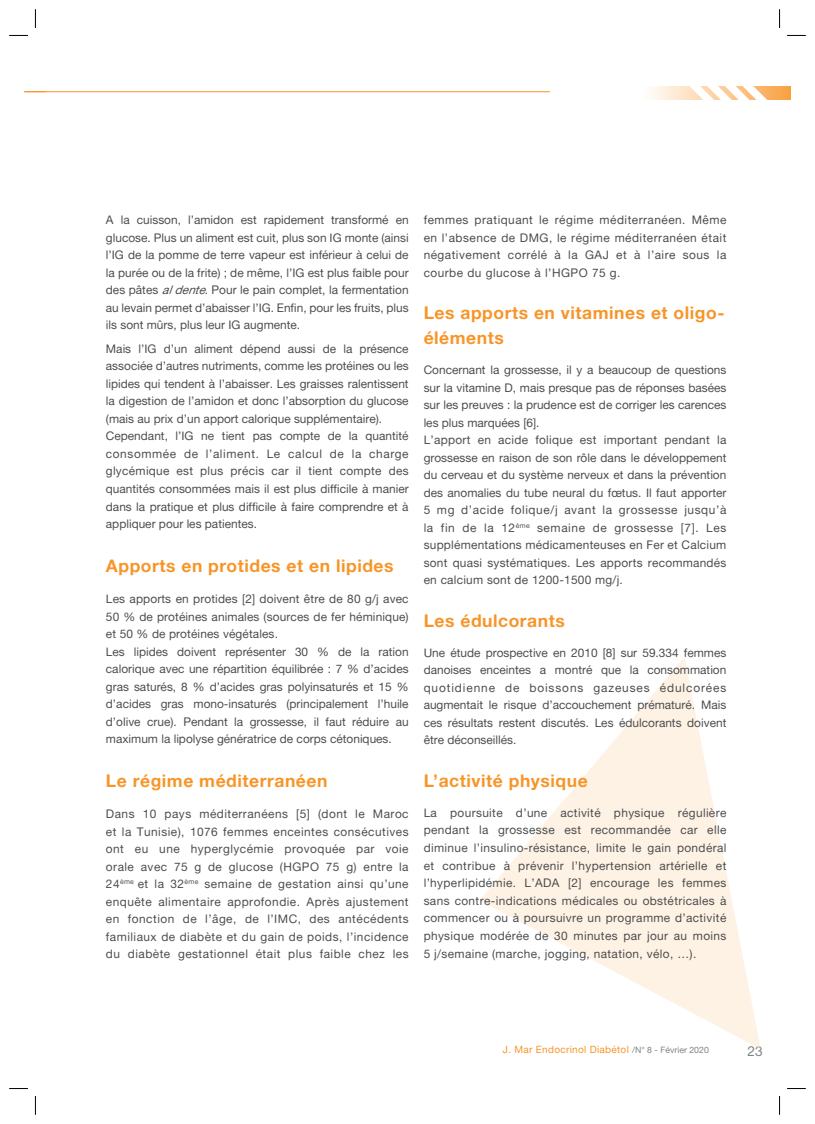
<style>
.page{position:relative;width:815px;height:1124px;background:#fff}
.page>*{position:absolute;margin:0;border:0;box-sizing:border-box;transform-origin:0 0}
.t1{font:17.5px/25px "Alte Haas Grotesk Bold";letter-spacing:.03em;color:#f79528}
.t2{font:13.75px "Alte Haas Grotesk";color:#808285}
.t3{font:11.88px/17.5px "Alte Haas Grotesk";color:#4b4c4d;text-align:justify}
.t4{font:10px "Alte Haas Grotesk";letter-spacing:.03em;color:#f79528}
.s1{font-style:italic}
.s2{font-size:8.75px;color:#808285}
</style>
<div class="page">
<hr style="left:25px;top:91px;width:547px;height:1px;background:#f79528">
<div style="left:551px;top:87px;width:239px;height:12px;background:#fff"></div>
<svg style="left:657px;top:86px;width:133px;height:14px"></svg>
<svg style="left:480px;top:657px;width:280px;height:389px"></svg>
<svg style="left:9px;top:35px;width:19px;height:1px"></svg>
<svg style="left:787px;top:35px;width:19px;height:1px"></svg>
<svg style="left:9px;top:1088px;width:19px;height:1px"></svg>
<svg style="left:787px;top:1088px;width:19px;height:1px"></svg>
<svg style="left:35px;top:9px;width:1px;height:19px"></svg>
<svg style="left:35px;top:1096px;width:1px;height:18px"></svg>
<svg style="left:779px;top:9px;width:1px;height:19px"></svg>
<svg style="left:779px;top:1096px;width:1px;height:18px"></svg>
<p class="t3" style="left:106px;top:211px;width:304px">A la cuisson, l’amidon est rapidement transformé en glucose. Plus un aliment est cuit, plus son IG monte (ainsi l’IG de la pomme de terre vapeur est inférieur à celui de la purée ou de la frite) ; de même, l’IG est plus faible pour des pâtes <span class="s1">aldente</span>. Pour le pain complet, la fermentation au levain permet d’abaisser l’IG. Enfin, pour les fruits, plus ils sont mûrs, plus leur IG augmente.</p>
<p class="t3" style="left:106px;top:340px;width:304px;text-align:left">Mais l’IG d’un aliment dépend aussi de la présence associée d’autres nutriments, comme les protéines ou les lipides qui tendent à l’abaisser. Les graisses ralentissent la digestion de l’amidon et donc l’absorption du glucose (mais au prix d’un apport calorique supplémentaire).<br>Cependant, l’IG ne tient pas compte de la quantité consommée de l’aliment. Le calcul de la charge glycémique est plus précis car il tient compte des quantités consommées mais il est plus difficile à manier dans la pratique et plus difficile à faire comprendre et à appliquer pour les patientes.</p>
<h1 class="t1" style="left:106px;top:552px;width:289px">Apports en protides et en lipides</h1>
<p class="t3" style="left:106px;top:590px;width:304px;text-align:left">Les apports en protides [2] doivent être de 80 g/j avec 50 % de protéines animales (sources de fer héminique) et 50 % de protéines végétales.<br>Les lipides doivent représenter 30 % de la ration calorique avec une répartition équilibrée : 7 % d’acides gras saturés, 8 % d’acides gras polyinsaturés et 15 % d’acides gras mono-insaturés (principalement l’huile d’olive crue). Pendant la grossesse, il faut réduire au maximum la lipolyse génératrice de corps cétoniques.</p>
<h1 class="t1" style="left:106px;top:767px;width:223px">Le régime méditerranéen</h1>
<p class="t3" style="left:106px;top:805px;width:304px">Dans 10 pays méditerranéens [5] (dont le Maroc et la Tunisie), 1076 femmes enceintes consécutives ont eu une hyperglycémie provoquée par voie orale avec 75 g de glucose (HGPO 75 g) entre la 24<sup>ème</sup> et la 32<sup>ème</sup> semaine de gestation ainsi qu’une enquête alimentaire approfondie. Après ajustement en fonction de l’âge, de l’IMC, des antécédents familiaux de diabète et du gain de poids, l’incidence du diabète gestationnel était plus faible chez les</p>
<p class="t3" style="left:424px;top:211px;width:304px">femmes pratiquant le régime méditerranéen. Même en l’absence de DMG, le régime méditerranéen était négativement corrélé à la GAJ et à l’aire sous la courbe du glucose à l’HGPO 75 g.</p>
<h1 class="t1" style="left:424px;top:300px;width:302px">Les apports en vitamines et oligo&shy;éléments</h1>
<p class="t3" style="left:424px;top:361px;width:304px;text-align:left">Concernant la grossesse, il y a beaucoup de questions sur la vitamine D, mais presque pas de réponses basées sur les preuves : la prudence est de corriger les carences les plus marquées [6].<br>L’apport en acide folique est important pendant la grossesse en raison de son rôle dans le développement du cerveau et du système nerveux et dans la prévention des anomalies du tube neural du fœtus. Il faut apporter 5 mg d’acide folique/j avant la grossesse jusqu’à la fin de la 12<sup>ème</sup> semaine de grossesse [7]. Les supplémentations médicamenteuses en Fer et Calcium sont quasi systématiques. Les apports recommandés en calcium sont de 1200-1500 mg/j.</p>
<h1 class="t1" style="left:424px;top:607px;width:143px">Les édulcorants</h1>
<p class="t3" style="left:424px;top:643px;width:304px">Une étude prospective en 2010 [8] sur 59.334 femmes danoises enceintes a montré que la consommation quotidienne de boissons gazeuses édulcorées augmentait le risque d’accouchement prématuré. Mais ces résultats restent discutés. Les édulcorants doivent être déconseillés.</p>
<h1 class="t1" style="left:424px;top:767px;width:166px">L’activité physique</h1>
<p class="t3" style="left:424px;top:803px;width:304px">La poursuite d’une activité physique régulière pendant la grossesse est recommandée car elle diminue l’insulino-résistance, limite le gain pondéral et contribue à prévenir l’hypertension artérielle et l’hyperlipidémie. L’ADA [2] encourage les femmes sans contre-indications médicales ou obstétricales à commencer ou à poursuivre un programme d’activité physique modérée de 30 minutes par jour au moins 5 j/semaine (marche, jogging, natation, vélo, …).</p>
<p class="t4" style="left:503px;top:1043px;width:208px">J. Mar Endocrinol Diabétol <span class="s2">/N° 8 - Février 2020</span></p>
<p class="t2" style="left:748px;top:1043px;width:17px">23</p>
</div>
